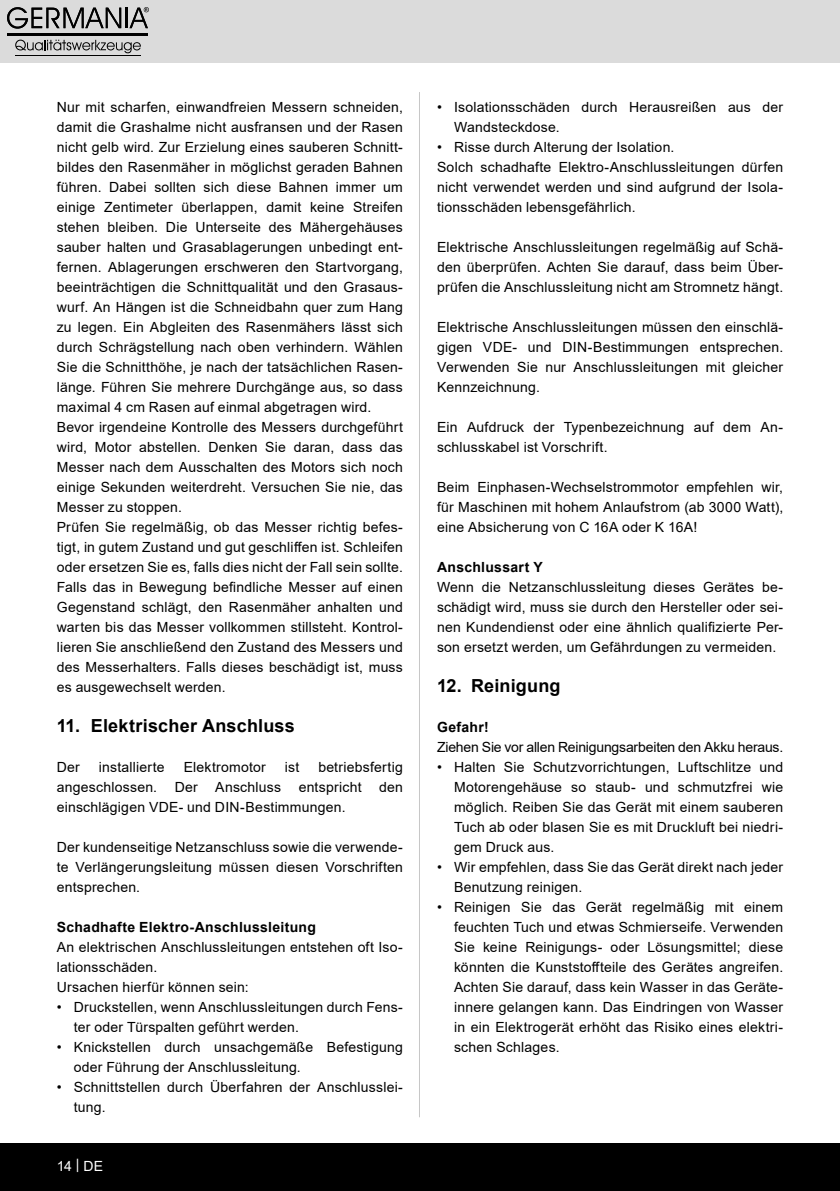
<style>
.page{position:relative;width:840px;height:1191px;background:#fff}
.page>*{position:absolute;margin:0;border:0;box-sizing:border-box;transform-origin:0 0}
.t1{font:700 18px "Arial";letter-spacing:.015em;color:#000}
.Basiseinstellung{font:14px/20px "Arial";letter-spacing:.015em;color:#000;text-align:justify}
.Grundtext{font:14px/20px "Arial";letter-spacing:.015em;color:#000;text-align:justify}
.Basiseinstellung-2{font:14px "Arial";letter-spacing:-.015em;color:#000}
.Basiseinstellung-3{font:700 14px "Arial";letter-spacing:.02em;color:#000}
.Grundtext__Bold{font:700 14px "Arial";letter-spacing:.025em;color:#000}
.t2{font:14px "Arial";color:#fff}
</style>
<div class="page">
<div style="left:0;top:0;width:839px;height:63px;background:#dbdbdb"></div>
<div style="left:0;top:1143px;width:839px;height:48px;background:#000"></div>
<svg style="left:7px;top:7px;width:114px;height:22px"></svg>
<hr style="left:126px;top:8px;width:2px;height:20px;background:#000">
<hr style="left:7px;top:33px;width:141px;height:3px;background:#000">
<svg style="left:129px;top:7px;width:20px;height:21px"></svg>
<svg style="left:15px;top:40px;width:126px;height:13px"></svg>
<hr style="left:15px;top:55px;width:126px;height:1px;background:#000">
<hr style="left:419px;top:92px;width:1px;height:1025px;background:#c7c7c7">
<p class="Basiseinstellung" style="left:57px;top:97px;width:347px">Nur mit scharfen, einwandfreien Messern schneiden, damit die Grashalme nicht ausfransen und der Rasen nicht gelb wird. Zur Erzielung eines sauberen Schnitt&shy;bildes den Rasenmäher in möglichst geraden Bahnen führen. Dabei sollten sich diese Bahnen immer um einige Zentimeter überlappen, damit keine Streifen stehen bleiben. Die Unterseite des Mähergehäuses sauber halten und Grasablagerungen unbedingt ent&shy;fernen. Ablagerungen erschweren den Startvorgang, beeinträchtigen die Schnittqualität und den Grasaus&shy;wurf. An Hängen ist die Schneidbahn quer zum Hang zu legen. Ein Abgleiten des Rasenmähers lässt sich durch Schrägstellung nach oben verhindern. Wählen Sie die Schnitthöhe, je nach der tatsächlichen Rasen&shy;länge. Führen Sie mehrere Durchgänge aus, so dass maximal 4 cm Rasen auf einmal abgetragen wird.</p>
<p class="Basiseinstellung" style="left:57px;top:417px;width:347px">Bevor irgendeine Kontrolle des Messers durchgeführt wird, Motor abstellen. Denken Sie daran, dass das Messer nach dem Ausschalten des Motors sich noch einige Sekunden weiterdreht. Versuchen Sie nie, das Messer zu stoppen.</p>
<p class="Basiseinstellung" style="left:57px;top:517px;width:347px">Prüfen Sie regelmäßig, ob das Messer richtig befes&shy;tigt, in gutem Zustand und gut geschliffen ist. Schleifen oder ersetzen Sie es, falls dies nicht der Fall sein sollte.<br>Falls das in Bewegung befindliche Messer auf einen Gegenstand schlägt, den Rasenmäher anhalten und warten bis das Messer vollkommen stillsteht. Kontrol&shy;lieren Sie anschließend den Zustand des Messers und des Messerhalters. Falls dieses beschädigt ist, muss es ausgewechselt werden.</p>
<p class="t1" style="left:57px;top:713px;width:239px">11. Elektrischer Anschluss</p>
<p class="Basiseinstellung" style="left:57px;top:757px;width:25px">Der</p>
<p class="Basiseinstellung" style="left:99px;top:757px;width:67px">installierte</p>
<p class="Basiseinstellung" style="left:184px;top:757px;width:83px">Elektromotor</p>
<p class="Basiseinstellung" style="left:285px;top:757px;width:16px">ist</p>
<p class="Basiseinstellung" style="left:57px;top:757px;width:347px;text-indent:261px">betriebsfertig angeschlossen. Der Anschluss entspricht den einschlägigen VDE- und DIN-Bestimmungen.</p>
<p class="Basiseinstellung" style="left:57px;top:837px;width:347px">Der kundenseitige Netzanschluss sowie die verwende&shy;te Verlängerungsleitung müssen diesen Vorschriften entsprechen.</p>
<p class="Basiseinstellung-3" style="left:57px;top:917px;width:260px">Schadhafte Elektro-Anschlussleitung</p>
<p class="Basiseinstellung" style="left:57px;top:937px;width:347px">An elektrischen Anschlussleitungen entstehen oft Iso&shy;lationsschäden.</p>
<p class="Basiseinstellung" style="left:57px;top:977px;width:193px">Ursachen hierfür können sein:</p>
<p class="Basiseinstellung" style="left:74px;top:997px;width:330px;text-indent:-17px">• Druckstellen, wenn Anschlussleitungen durch Fens&shy;ter oder Türspalten geführt werden.</p>
<p class="Basiseinstellung" style="left:74px;top:1037px;width:330px;text-indent:-17px">• Knickstellen durch unsachgemäße Befestigung oder Führung der Anschlussleitung.</p>
<p class="Basiseinstellung" style="left:74px;top:1077px;width:330px;text-indent:-17px">• Schnittstellen durch Überfahren der Anschlusslei&shy;tung.</p>
<p class="t2" style="left:57px;top:1156px;width:48px">14 | DE</p>
<p class="Basiseinstellung" style="left:454px;top:97px;width:330px;text-indent:-17px">• Isolationsschäden durch Herausreißen aus der<br>Wandsteckdose.</p>
<p class="Basiseinstellung" style="left:437px;top:137px;width:239px">• Risse durch Alterung der Isolation.</p>
<p class="Basiseinstellung" style="left:437px;top:157px;width:347px">Solch schadhafte Elektro-Anschlussleitungen dürfen nicht verwendet werden und sind aufgrund der Isola&shy;tionsschäden lebensgefährlich.</p>
<p class="Basiseinstellung" style="left:437px;top:237px;width:347px">Elektrische Anschlussleitungen regelmäßig auf Schä&shy;den überprüfen. Achten Sie darauf, dass beim Über&shy;prüfen die Anschlussleitung nicht am Stromnetz hängt.</p>
<p class="Basiseinstellung" style="left:437px;top:317px;width:347px">Elektrische Anschlussleitungen müssen den einschlä&shy;gigen VDE- und DIN-Bestimmungen entsprechen.<br>Verwenden Sie nur Anschlussleitungen mit gleicher Kennzeichnung.</p>
<p class="Basiseinstellung" style="left:437px;top:417px;width:347px">Ein Aufdruck der Typenbezeichnung auf dem An&shy;schlusskabel ist Vorschrift.</p>
<p class="Basiseinstellung" style="left:437px;top:477px;width:347px">Beim Einphasen-Wechselstrommotor empfehlen wir, für Maschinen mit hohem Anlaufstrom (ab 3000 Watt), eine Absicherung von C 16A oder K 16A!</p>
<p class="Grundtext__Bold" style="left:437px;top:557px;width:107px">Anschlussart Y</p>
<p class="Grundtext" style="left:437px;top:577px;width:347px">Wenn die Netzanschlussleitung dieses Gerätes be&shy;schädigt wird, muss sie durch den Hersteller oder sei&shy;nen Kundendienst oder eine ähnlich qualifizierte Per&shy;son ersetzt werden, um Gefährdungen zu vermeiden.</p>
<p class="t1" style="left:437px;top:673px;width:125px">12. Reinigung</p>
<p class="Basiseinstellung-3" style="left:437px;top:717px;width:53px">Gefahr!</p>
<p class="Basiseinstellung-2" style="left:437px;top:737px;width:347px">Ziehen Sie vor allen Reinigungsarbeiten den Akku heraus.</p>
<p class="Basiseinstellung" style="left:454px;top:757px;width:330px;text-indent:-17px">• Halten Sie Schutzvorrichtungen, Luftschlitze und Motorengehäuse so staub- und schmutzfrei wie möglich. Reiben Sie das Gerät mit einem sauberen Tuch ab oder blasen Sie es mit Druckluft bei niedri&shy;gem Druck aus.</p>
<p class="Basiseinstellung" style="left:454px;top:857px;width:330px;text-indent:-17px">• Wir empfehlen, dass Sie das Gerät direkt nach jeder<br>Benutzung reinigen.</p>
<p class="Basiseinstellung" style="left:454px;top:897px;width:330px;text-indent:-17px">• Reinigen Sie das Gerät regelmäßig mit einem feuchten Tuch und etwas Schmierseife. Verwenden Sie keine Reinigungs- oder Lösungsmittel; diese könnten die Kunststoffteile des Gerätes angreifen.<br>Achten Sie darauf, dass kein Wasser in das Geräte&shy;innere gelangen kann. Das Eindringen von Wasser in ein Elektrogerät erhöht das Risiko eines elektri&shy;schen Schlages.</p>
</div>
